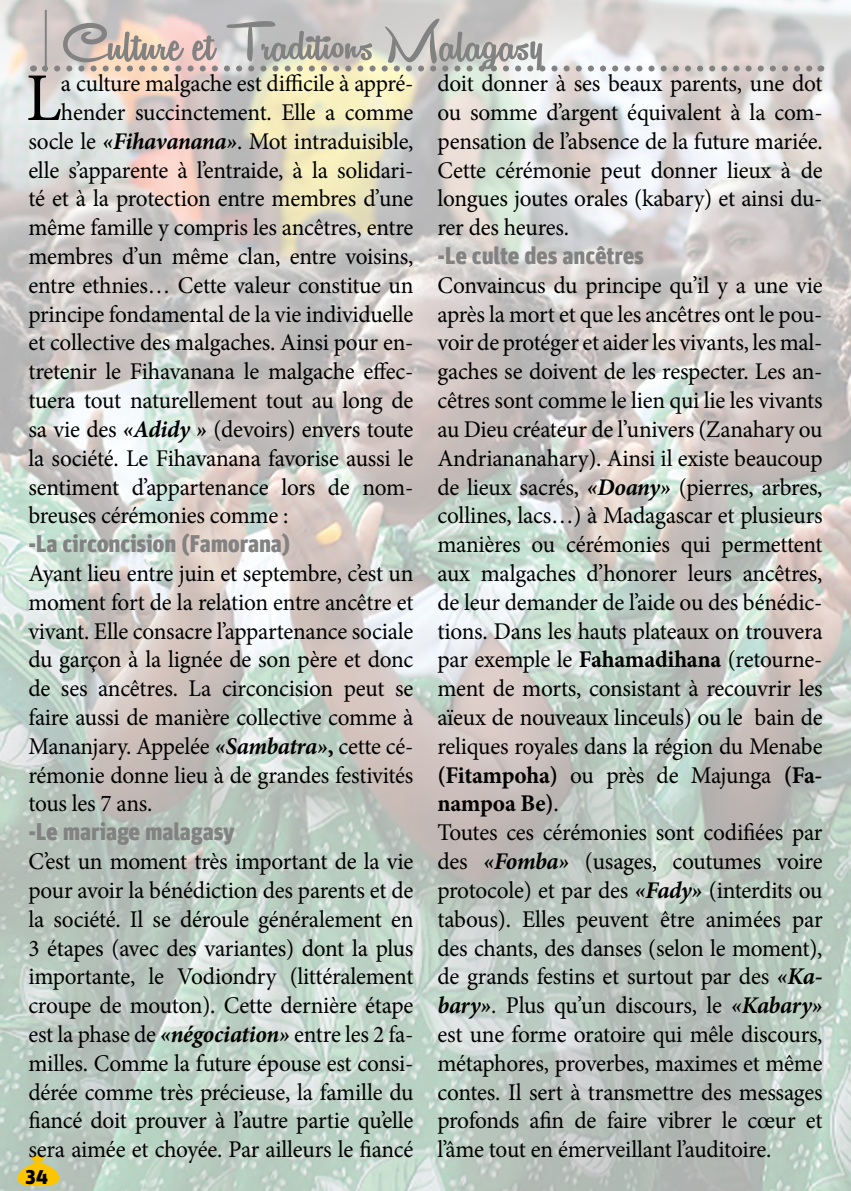
<style>
.page{position:relative;width:851px;height:1191px;background:#fff}
.page>*{position:absolute;margin:0;border:0;box-sizing:border-box;transform-origin:0 0}
.t1{font:68.4px "Minion Pro";color:#000}
.t2{font:60px "Remachine Script Personal Use Only";color:#828282}
.t3{font:24px/28.8px "Minion Pro";letter-spacing:-.01em;color:#000;text-align:justify}
.t4{font:900 24px "Unit";letter-spacing:-.01em;color:#828282}
.t5{font:900 20px "Unit";color:#000}
.s1{font-weight:700;font-style:italic}
.s2{font-weight:700}
</style>
<div class="page">
<img style="left:0;top:0;width:850px;height:1191px">
<svg style="left:15px;top:1155px;width:47px;height:31px"></svg>
<svg style="left:47px;top:65px;width:767px;height:6px;background:#c2bcb5"></svg>
<hr style="left:45px;top:10px;width:2px;height:62px;background:#828282">
<h2 class="t2" style="left:62px;top:9px;width:484px">Culture et Traditions Malagasy</h2>
<h1 class="t1" style="left:26px;top:52px;width:37px">L</h1>
<p class="t3" style="left:61px;top:69px;width:354px">a culture malgache est difficile à appré-</p>
<p class="t3" style="left:61px;top:98px;width:354px">hender succinctement. Elle a comme</p>
<p class="t3" style="left:28px;top:127px;width:386px">socle le <span class="s1">«Fihavanana»</span>. Mot intraduisible,</p>
<p class="t3" style="left:28px;top:156px;width:386px">elle s’apparente à l’entraide, à la solidari-</p>
<p class="t3" style="left:28px;top:184px;width:386px">té et à la protection entre membres d’une</p>
<p class="t3" style="left:28px;top:213px;width:386px">même famille y compris les ancêtres, entre</p>
<p class="t3" style="left:28px;top:242px;width:386px">membres d’un même clan, entre voisins,</p>
<p class="t3" style="left:28px;top:271px;width:386px">entre ethnies… Cette valeur constitue un</p>
<p class="t3" style="left:28px;top:300px;width:386px">principe fondamental de la vie individuelle</p>
<p class="t3" style="left:28px;top:328px;width:386px">et collective des malgaches. Ainsi pour en-</p>
<p class="t3" style="left:28px;top:357px;width:386px">tretenir le Fihavanana le malgache effec-</p>
<p class="t3" style="left:28px;top:386px;width:386px">tuera tout naturellement tout au long de</p>
<p class="t3" style="left:28px;top:415px;width:386px">sa vie des <span class="s1">«Adidy »</span> (devoirs) envers toute</p>
<p class="t3" style="left:28px;top:444px;width:386px">la société. Le Fihavanana favorise aussi le</p>
<p class="t3" style="left:28px;top:472px;width:386px">sentiment d’appartenance lors de nom-</p>
<p class="t3" style="left:28px;top:501px;width:261px">breuses cérémonies comme :</p>
<p class="t4" style="left:28px;top:529px;width:263px">-La circoncision (Famorana)</p>
<p class="t3" style="left:28px;top:559px;width:386px">Ayant lieu entre juin et septembre, c’est un moment fort de la relation entre ancêtre et vivant. Elle consacre l’appartenance sociale du garçon à la lignée de son père et donc de ses ancêtres. La circoncision peut se faire aussi de manière collective comme à Mananjary. Appelée <span class="s1">«Sambatra»</span><span class="s2">,</span> cette cé&shy;rémonie donne lieu à de grandes festivités tous les 7 ans.</p>
<p class="t4" style="left:28px;top:817px;width:208px">-Le mariage malagasy</p>
<p class="t3" style="left:28px;top:847px;width:386px">C’est un moment très important de la vie pour avoir la bénédiction des parents et de la société. Il se déroule généralement en 3 étapes (avec des variantes) dont la plus importante, le Vodiondry (littéralement croupe de mouton). Cette dernière étape est la phase de <span class="s1">«négociation»</span> entre les 2 fa&shy;milles. Comme la future épouse est consi&shy;dérée comme très précieuse, la famille du fiancé doit prouver à l’autre partie qu’elle sera aimée et choyée. Par ailleurs le fiancé</p>
<p class="t5" style="left:26px;top:1163px;width:24px">34</p>
<p class="t3" style="left:437px;top:69px;width:386px">doit donner à ses beaux parents, une dot ou somme d’argent équivalent à la com&shy;pensation de l’absence de la future mariée.<br>Cette cérémonie peut donner lieux à de longues joutes orales (kabary) et ainsi du&shy;rer des heures.</p>
<p class="t4" style="left:437px;top:241px;width:208px">-Le culte des ancêtres</p>
<p class="t3" style="left:437px;top:271px;width:386px;text-align:left">Convaincus du principe qu’il y a une vie après la mort et que les ancêtres ont le pou&shy;voir de protéger et aider les vivants, les mal&shy;gaches se doivent de les respecter. Les an&shy;cêtres sont comme le lien qui lie les vivants au Dieu créateur de l’univers (Zanahary ou Andriananahary). Ainsi il existe beaucoup de lieux sacrés, <span class="s1">«Doany»</span> (pierres, arbres, collines, lacs…) à Madagascar et plusieurs manières ou cérémonies qui permettent aux malgaches d’honorer leurs ancêtres, de leur demander de l’aide ou des bénédic&shy;tions. Dans les hauts plateaux on trouvera par exemple le <span class="s2">Fahamadihana</span> (retourne&shy;ment de morts, consistant à recouvrir les aïeux de nouveaux linceuls) ou le bain de reliques royales dans la région du Menabe <span class="s2">(Fitampoha)</span> ou près de Majunga <span class="s2">(Fa&shy;nampoa Be)</span>.<br>Toutes ces cérémonies sont codifiées par des <span class="s1">«Fomba»</span> (usages, coutumes voire protocole) et par des <span class="s1">«Fady»</span> (interdits ou tabous). Elles peuvent être animées par des chants, des danses (selon le moment), de grands festins et surtout par des <span class="s1">«Ka&shy;bary»</span>. Plus qu’un discours, le <span class="s1">«Kabary» </span>est une forme oratoire qui mêle discours, métaphores, proverbes, maximes et même contes. Il sert à transmettre des messages profonds afin de faire vibrer le cœur et l’âme tout en émerveillant l’auditoire.</p>
</div>
